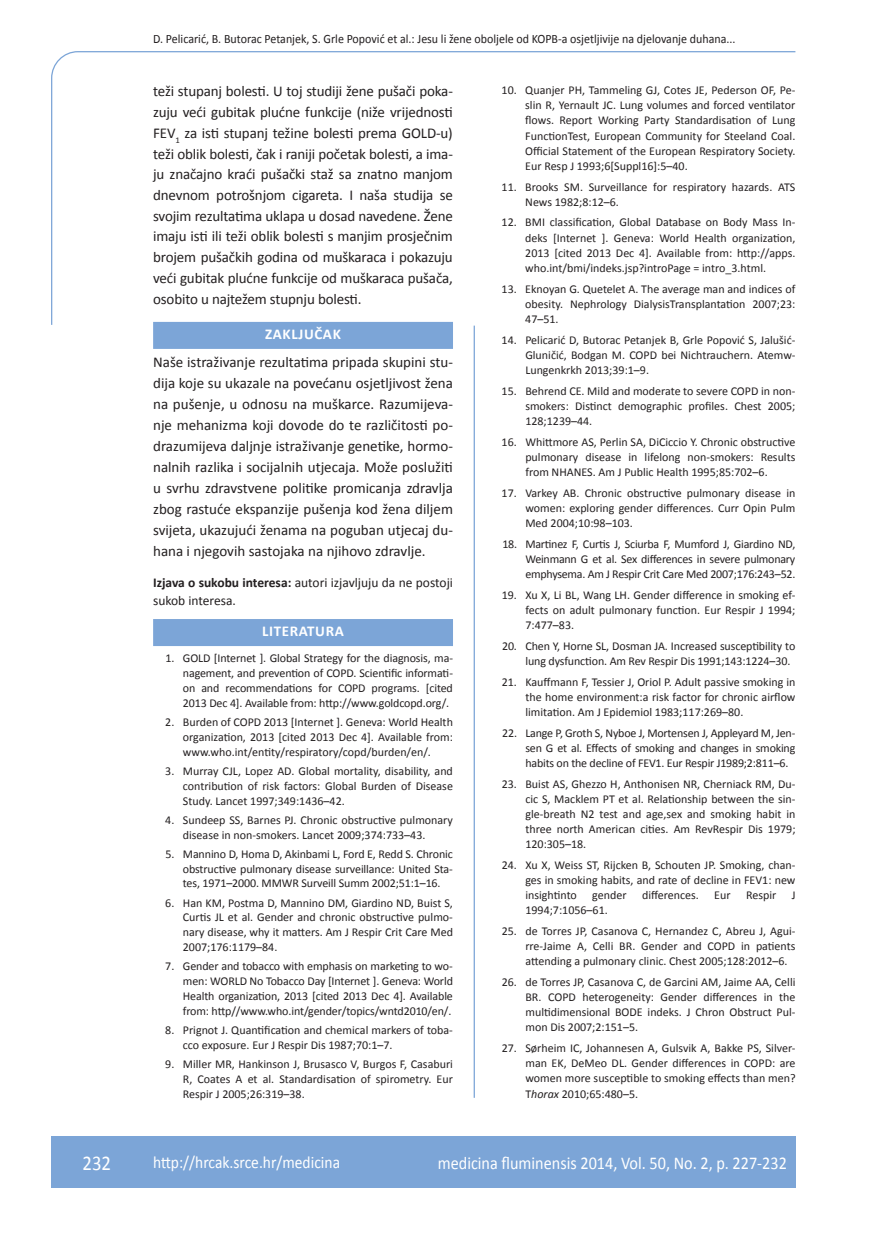
<style>
.page{position:relative;width:872px;height:1234px;background:#fff}
.page>*{position:absolute;margin:0;border:0;box-sizing:border-box;transform-origin:0 0}
.t1{font:21px "Calibri";color:#fff;scale:.9 1}
.t2{font:18px "Calibri";color:#fff;scale:.9 1}
.t3{font:17.25px "Calibri";color:#fff;scale:.9 1}
.t4{font:15px/20.7px "Calibri";letter-spacing:-.01em;color:#231f20;text-align:justify}
.t5{font:700 15px "Calibri";letter-spacing:.04em;color:#fff}
.t6{font:13.5px/18px "Calibri";color:#231f20}
.t7{font:12.75px "Calibri";color:#231f20;scale:.94 1}
.t8{font:12px/15.1px "Calibri";color:#231f20;text-align:justify}
.s1{font-weight:700}
.s2{font-style:italic}
</style>
<div class="page">
<svg style="left:51px;top:51px;width:745px;height:274px"></svg>
<hr style="left:473px;top:325px;width:2px;height:772px;background:#7ca5d7">
<div style="left:51px;top:1135px;width:744px;height:51px;background:#7ca5d7"></div>
<div style="left:153px;top:322px;width:300px;height:27px;background:#7ca5d7"></div>
<div style="left:153px;top:619px;width:300px;height:27px;background:#7ca5d7"></div>
<p class="t7" style="left:153px;top:30px;width:621px">D. Pelicarić, B. Butorac Petanjek, S. Grle Popović et al.: Jesu li žene oboljele od KOPB-a osjetljivije na djelovanje duhana...</p>
<p class="t4" style="left:153px;top:80px;width:301px">teži stupanj bolesti. U toj studiji žene pušači poka&shy;zuju veći gubitak plućne funkcije (niže vrijednosti FEV<sub>1</sub> za isti stupanj težine bolesti prema GOLD-u) teži oblik bolesti, čak i raniji početak bolesti, a ima&shy;ju značajno kraći pušački staž sa znatno manjom dnevnom potrošnjom cigareta. I naša studija se svojim rezultatima uklapa u dosad navedene. Žene imaju isti ili teži oblik bolesti s manjim prosječnim brojem pušačkih godina od muškaraca i pokazuju veći gubitak plućne funkcije od muškaraca pušača, osobito u najtežem stupnju bolesti.</p>
<p class="t5" style="left:265px;top:325px;width:77px">ZAKLJUČAK</p>
<p class="t4" style="left:153px;top:351px;width:301px">Naše istraživanje rezultatima pripada skupini stu&shy;dija koje su ukazale na povećanu osjetljivost žena na pušenje, u odnosu na muškarce. Razumijeva&shy;nje mehanizma koji dovode do te različitosti po&shy;drazumijeva daljnje istraživanje genetike, hormo&shy;nalnih razlika i socijalnih utjecaja. Može poslužiti u svrhu zdravstvene politike promicanja zdravlja zbog rastuće ekspanzije pušenja kod žena diljem svijeta, ukazujući ženama na poguban utjecaj du&shy;hana i njegovih sastojaka na njihovo zdravlje.</p>
<p class="t6" style="left:153px;top:572px;width:301px"><span class="s1">Izjava o sukobu interesa:</span> autori izjavljuju da ne postoji sukob interesa.</p>
<p class="t5" style="left:262px;top:622px;width:83px">LITERATURA</p>
<p class="t8" style="left:183px;top:650px;width:272px;text-indent:-17px">1. GOLD [Internet ]. Global Strategy for the diagnosis, ma&shy;nagement, and prevention of COPD. Scientific informati&shy;on and recommendations for COPD programs. [cited 2013 Dec 4]. Available from: http://www.goldcopd.org/.</p>
<p class="t8" style="left:183px;top:713px;width:271px;text-indent:-18px">2. Burden of COPD 2013 [Internet ]. Geneva: World Health organization, 2013 [cited 2013 Dec 4]. Available from: www.who.int/entity/respiratory/copd/burden/en/.</p>
<p class="t8" style="left:183px;top:762px;width:271px;text-indent:-18px">3. Murray CJL, Lopez AD. Global mortality, disability, and contribution of risk factors: Global Burden of Disease Study. Lancet 1997;349:1436–42.</p>
<p class="t8" style="left:183px;top:811px;width:271px;text-indent:-18px">4. Sundeep SS, Barnes PJ. Chronic obstructive pulmonary disease in non-smokers. Lancet 2009;374:733–43.</p>
<p class="t8" style="left:183px;top:845px;width:271px;text-indent:-17px">5. Mannino D, Homa D, Akinbami L, Ford E, Redd S. Chronic obstructive pulmonary disease surveillance: United Sta&shy;tes, 1971–2000. MMWR Surveill Summ 2002;51:1–16.</p>
<p class="t8" style="left:183px;top:894px;width:271px;text-indent:-18px">6. Han KM, Postma D, Mannino DM, Giardino ND, Buist S, Curtis JL et al. Gender and chronic obstructive pulmo&shy;nary disease, why it matters. Am J Respir Crit Care Med 2007;176:1179–84.</p>
<p class="t8" style="left:183px;top:958px;width:271px;text-indent:-18px">7. Gender and tobacco with emphasis on marketing to wo&shy;men: WORLD No Tobacco Day [Internet ]. Geneva: World Health organization, 2013 [cited 2013 Dec 4]. Available from: http//www.who.int/gender/topics/wntd2010/en/.</p>
<p class="t8" style="left:183px;top:1021px;width:271px;text-indent:-18px">8. Prignot J. Quantification and chemical markers of toba&shy;cco exposure. Eur J Respir Dis 1987;70:1–7.</p>
<p class="t8" style="left:183px;top:1055px;width:271px;text-indent:-18px">9. Miller MR, Hankinson J, Brusasco V, Burgos F, Casaburi R, Coates A et al. Standardisation of spirometry. Eur Respir J 2005;26:319–38.</p>
<p class="t8" style="left:525px;top:82px;width:272px;text-indent:-24px">10. Quanjer PH, Tammeling GJ, Cotes JE, Pederson OF, Pe&shy;slin R, Yernault JC. Lung volumes and forced ventilator flows. Report Working Party Standardisation of Lung FunctionTest, European Community for Steeland Coal.<br>Official Statement of the European Respiratory Society.<br>Eur Resp J 1993;6[Suppl16]:5–40.</p>
<p class="t8" style="left:525px;top:178px;width:271px;text-indent:-24px">11. Brooks SM. Surveillance for respiratory hazards. ATS<br>News 1982;8:12–6.</p>
<p class="t8" style="left:525px;top:214px;width:272px;text-indent:-24px">12. BMI classification, Global Database on Body Mass In&shy;deks [Internet ]. Geneva: World Health organization, 2013 [cited 2013 Dec 4]. Available from: http://apps. who.int/bmi/indeks.jsp?introPage = intro_3.html.</p>
<p class="t8" style="left:525px;top:280px;width:272px;text-indent:-24px">13. Eknoyan G. Quetelet A. The average man and indices of obesity. Nephrology DialysisTransplantation 2007;23:<br>47–51.</p>
<p class="t8" style="left:525px;top:331px;width:271px;text-indent:-24px">14. Pelicarić D, Butorac Petanjek B, Grle Popović S, Jalušić-Gluničić, Bodgan M. COPD bei Nichtrauchern. Atemw-Lungenkrkh 2013;39:1–9.</p>
<p class="t8" style="left:525px;top:382px;width:272px;text-indent:-24px">15. Behrend CE. Mild and moderate to severe COPD in non&shy;smokers: Distinct demographic profiles. Chest 2005; 128;1239–44.</p>
<p class="t8" style="left:525px;top:433px;width:272px;text-indent:-24px">16. Whittmore AS, Perlin SA, DiCiccio Y. Chronic obstructive pulmonary disease in lifelong non-smokers: Results from NHANES. Am J Public Health 1995;85:702–6.</p>
<p class="t8" style="left:525px;top:484px;width:271px;text-indent:-24px">17. Varkey AB. Chronic obstructive pulmonary disease in women: exploring gender differences. Curr Opin Pulm Med 2004;10:98–103.</p>
<p class="t8" style="left:525px;top:535px;width:271px;text-indent:-23px">18. Martinez F, Curtis J, Sciurba F, Mumford J, Giardino ND, Weinmann G et al. Sex differences in severe pulmonary emphysema. Am J Respir Crit Care Med 2007;176:243–52.</p>
<p class="t8" style="left:525px;top:586px;width:271px;text-indent:-24px">19. Xu X, Li BL, Wang LH. Gender difference in smoking ef&shy;fects on adult pulmonary function. Eur Respir J 1994; 7:477–83.</p>
<p class="t8" style="left:525px;top:637px;width:271px;text-indent:-23px">20. Chen Y, Horne SL, Dosman JA. Increased susceptibility to lung dysfunction. Am Rev Respir Dis 1991;143:1224–30.</p>
<p class="t8" style="left:525px;top:673px;width:272px;text-indent:-24px">21. Kauffmann F, Tessier J, Oriol P. Adult passive smoking in the home environment:a risk factor for chronic airflow limitation. Am J Epidemiol 1983;117:269–80.</p>
<p class="t8" style="left:525px;top:724px;width:271px;text-indent:-23px">22. Lange P, Groth S, Nyboe J, Mortensen J, Appleyard M, Jen&shy;sen G et al. Effects of smoking and changes in smoking habits on the decline of FEV1. Eur Respir J1989;2:811–6.</p>
<p class="t8" style="left:525px;top:775px;width:272px;text-indent:-24px">23. Buist AS, Ghezzo H, Anthonisen NR, Cherniack RM, Du&shy;cic S, Macklem PT et al. Relationship between the sin&shy;gle-breath N2 test and age,sex and smoking habit in three north American cities. Am RevRespir Dis 1979; 120:305–18.</p>
<p class="t8" style="left:525px;top:856px;width:271px;text-indent:-24px">24. Xu X, Weiss ST, Rijcken B, Schouten JP. Smoking, chan&shy;ges in smoking habits, and rate of decline in FEV1: new insightinto</p>
<p class="t8" style="left:592px;top:886px;width:36px">gender</p>
<p class="t8" style="left:642px;top:886px;width:58px">differences.</p>
<p class="t8" style="left:714px;top:886px;width:18px">Eur</p>
<p class="t8" style="left:746px;top:886px;width:32px">Respir</p>
<p class="t8" style="left:791px;top:886px;width:5px">J</p>
<p class="t8" style="left:525px;top:901px;width:84px">1994;7:1056–61.</p>
<p class="t8" style="left:525px;top:922px;width:271px;text-indent:-24px">25. de Torres JP, Casanova C, Hernandez C, Abreu J, Agui&shy;rre-Jaime A, Celli BR. Gender and COPD in patients attending a pulmonary clinic. Chest 2005;128:2012–6.</p>
<p class="t8" style="left:525px;top:973px;width:271px;text-indent:-24px">26. de Torres JP, Casanova C, de Garcini AM, Jaime AA, Celli BR. COPD heterogeneity: Gender differences in the multidimensional BODE indeks. J Chron Obstruct Pul&shy;mon Dis 2007;2:151–5.</p>
<p class="t8" style="left:525px;top:1039px;width:272px;text-indent:-24px">27. Sørheim IC, Johannesen A, Gulsvik A, Bakke PS, Silver&shy;man EK, DeMeo DL. Gender differences in COPD: are women more susceptible to smoking effects than men?<br>T<span class="s2">horax</span> 2010;65:480–5.</p>
<h1 class="t1" style="left:82px;top:1149px;width:33px">232</h1>
<h3 class="t3" style="left:153px;top:1150px;width:209px">http://hrcak.srce.hr/medicina</h3>
<h2 class="t2" style="left:438px;top:1151px;width:389px">medicina fluminensis 2014, Vol. 50, No. 2, p. 227-232</h2>
</div>
